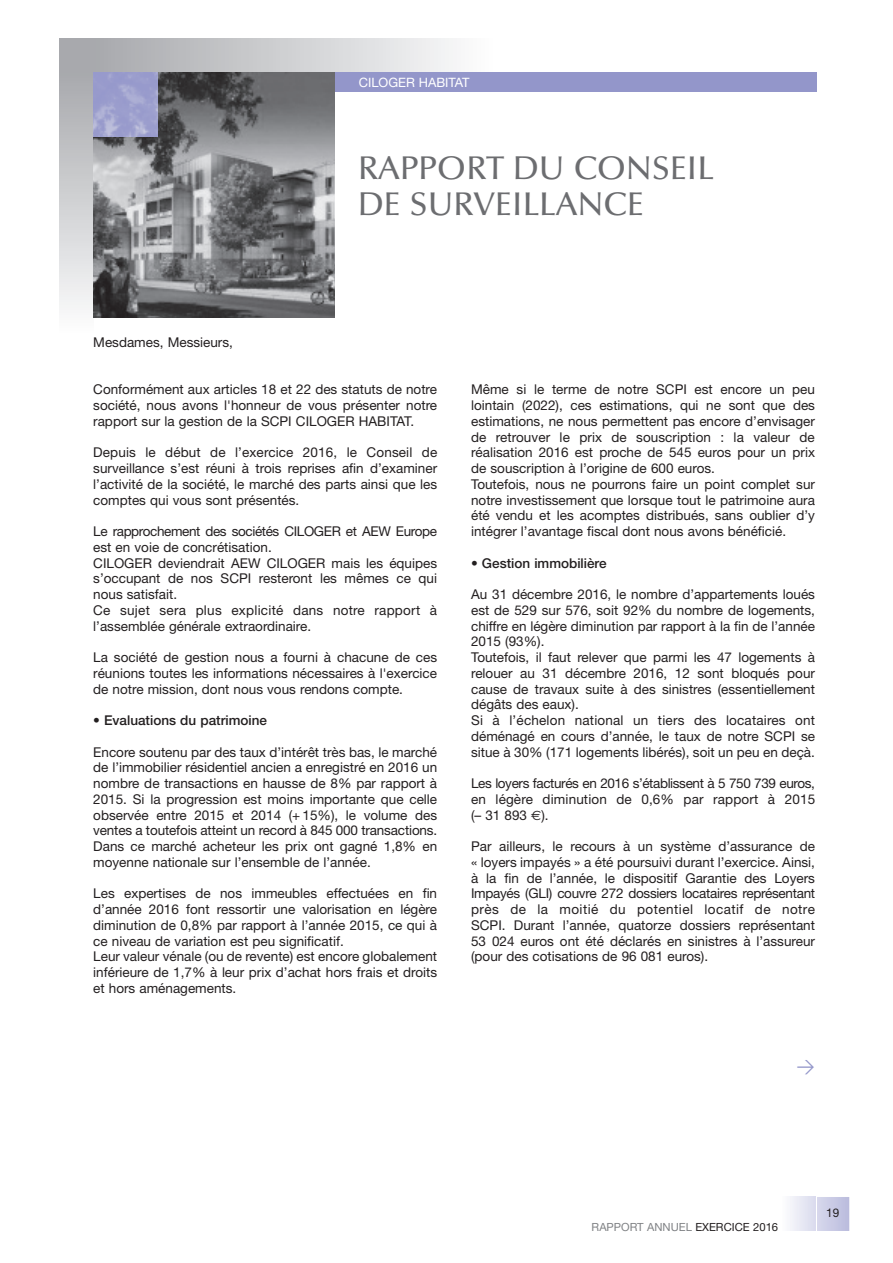
<style>
.page{position:relative;width:893px;height:1263px;background:#fff}
.page>*{position:absolute;margin:0;border:0;box-sizing:border-box;transform-origin:0 0}
.t1{font:500 33px/36px "Optima";color:#6c6d70}
.t2{font:18px "DIN";color:#9396ca}
.t3{font:13.5px/15.8px "Helvetica Neue";color:#231f20;text-align:justify}
.t4{font:500 13.5px "Helvetica Neue";color:#231f20}
.t5{font:12.9px "Helvetica Neue";color:#fff}
.t6{font:12px "Helvetica Neue";color:#231f20}
.t7{font:11.25px "Helvetica Neue";color:#808285}
.s1{font-weight:400}
.s2{font-family:"Euro Sans"}
.s3{color:#231f20}
</style>
<div class="page">
<div style="left:60px;top:38px;width:34px;height:34px;background:#a8a9ad"></div>
<div style="left:60px;top:189px;width:34px;height:146px;background:#cdced0"></div>
<div style="left:60px;top:202px;width:34px;height:133px;background:#d1d2d4"></div>
<div style="left:60px;top:215px;width:34px;height:120px;background:#d5d6d8"></div>
<div style="left:60px;top:228px;width:34px;height:107px;background:#d9dadc"></div>
<div style="left:60px;top:241px;width:34px;height:94px;background:#dddee0"></div>
<div style="left:60px;top:251px;width:34px;height:84px;background:#e1e2e4"></div>
<div style="left:60px;top:264px;width:34px;height:71px;background:#e5e6e8"></div>
<div style="left:60px;top:274px;width:34px;height:61px;background:#e9eaeb"></div>
<div style="left:60px;top:285px;width:34px;height:50px;background:#ededee"></div>
<div style="left:60px;top:295px;width:34px;height:40px;background:#f0f1f2"></div>
<div style="left:60px;top:305px;width:34px;height:30px;background:#f4f5f5"></div>
<div style="left:60px;top:316px;width:34px;height:19px;background:#f8f8f9"></div>
<div style="left:60px;top:326px;width:34px;height:9px;background:#fcfcfc"></div>
<div style="left:296px;top:38px;width:199px;height:34px;background:#d2d3d5"></div>
<div style="left:316px;top:38px;width:179px;height:34px;background:#d6d7d9"></div>
<div style="left:336px;top:38px;width:159px;height:34px;background:#dadbdd"></div>
<div style="left:355px;top:38px;width:140px;height:34px;background:#dedfe1"></div>
<div style="left:375px;top:38px;width:120px;height:34px;background:#e2e3e5"></div>
<div style="left:391px;top:38px;width:104px;height:34px;background:#e6e7e9"></div>
<div style="left:406px;top:38px;width:89px;height:34px;background:#eaebec"></div>
<div style="left:422px;top:38px;width:73px;height:34px;background:#eeeeef"></div>
<div style="left:438px;top:38px;width:57px;height:34px;background:#f1f2f3"></div>
<div style="left:453px;top:38px;width:42px;height:34px;background:#f5f5f6"></div>
<div style="left:469px;top:38px;width:26px;height:34px;background:#f9f9f9"></div>
<div style="left:485px;top:38px;width:10px;height:34px;background:#fdfdfd"></div>
<div style="left:335px;top:72px;width:481px;height:19px;background:#9396ca"></div>
<img style="left:94px;top:72px;width:241px;height:246px">
<img style="left:94px;top:72px;width:63px;height:64px">
<div style="left:782px;top:1197px;width:58px;height:34px;background:#c2c4e1"></div>
<div style="left:782px;top:1197px;width:54px;height:34px;background:#c6c7e3"></div>
<div style="left:782px;top:1197px;width:50px;height:34px;background:#cacbe5"></div>
<div style="left:782px;top:1197px;width:45px;height:34px;background:#cecfe8"></div>
<div style="left:782px;top:1197px;width:42px;height:34px;background:#d1d3e9"></div>
<div style="left:782px;top:1197px;width:38px;height:34px;background:#d6d6eb"></div>
<div style="left:782px;top:1197px;width:34px;height:34px;background:#dadaed"></div>
<div style="left:782px;top:1197px;width:30px;height:34px;background:#dddeef"></div>
<div style="left:782px;top:1197px;width:26px;height:34px;background:#e1e2f1"></div>
<div style="left:782px;top:1197px;width:23px;height:34px;background:#e5e5f2"></div>
<div style="left:782px;top:1197px;width:20px;height:34px;background:#e8e9f4"></div>
<div style="left:782px;top:1197px;width:16px;height:34px;background:#ecedf6"></div>
<div style="left:782px;top:1197px;width:12px;height:34px;background:#f0f1f8"></div>
<div style="left:782px;top:1197px;width:9px;height:34px;background:#f4f4f9"></div>
<div style="left:782px;top:1197px;width:6px;height:34px;background:#f7f8fb"></div>
<hr style="left:782px;top:1197px;width:3px;height:34px;background:#fbfbfd">
<div style="left:816px;top:1196px;width:34px;height:36px;border:1px solid #fff"></div>
<p class="t5" style="left:359px;top:74px;width:112px">CILOGER HABITAT</p>
<h1 class="t1" style="left:358px;top:151px;width:357px">RAPPORT DU CONSEIL<br>DE SURVEILLANCE</h1>
<p class="t3" style="left:93px;top:334px;width:141px">Mesdames, Messieurs,</p>
<p class="t3" style="left:93px;top:381px;width:345px">Conformément aux articles 18 et 22 des statuts de notre société, nous avons l'honneur de vous présenter notre rapport sur la gestion de la SCPI CILOGER HABITAT.</p>
<p class="t3" style="left:93px;top:444px;width:345px">Depuis le début de l’exercice 2016, le Conseil de surveillance s’est réuni à trois reprises afin d’examiner l’activité de la société, le marché des parts ainsi que les comptes qui vous sont présentés.</p>
<p class="t3" style="left:93px;top:523px;width:345px;text-align:left">Le rapprochement des sociétés CILOGER et AEW Europe est en voie de concrétisation.<br>CILOGER deviendrait AEW CILOGER mais les équipes s’occupant de nos SCPI resteront les mêmes ce qui nous satisfait.<br>Ce sujet sera plus explicité dans notre rapport à l’assemblée générale extraordinaire.</p>
<p class="t3" style="left:93px;top:649px;width:345px">La société de gestion nous a fourni à chacune de ces réunions toutes les informations nécessaires à l'exercice de notre mission, dont nous vous rendons compte.</p>
<p class="t4" style="left:93px;top:712px;width:175px"><span class="s1">•</span> Evaluations du patrimoine</p>
<p class="t3" style="left:93px;top:744px;width:346px">Encore soutenu par des taux d’intérêt très bas, le marché de l’immobilier résidentiel ancien a enregistré en 2016 un nombre de transactions en hausse de 8% par rapport à 2015. Si la progression est moins importante que celle observée entre 2015 et 2014 (+ 15%), le volume des ventes a toutefois atteint un record à 845 000 transactions.<br>Dans ce marché acheteur les prix ont gagné 1,8% en moyenne nationale sur l’ensemble de l’année.</p>
<p class="t3" style="left:93px;top:885px;width:345px;text-align:left">Les expertises de nos immeubles effectuées en fin d’année 2016 font ressortir une valorisation en légère diminution de 0,8% par rapport à l’année 2015, ce qui à ce niveau de variation est peu significatif.<br>Leur valeur vénale (ou de revente) est encore globalement inférieure de 1,7% à leur prix d’achat hors frais et droits et hors aménagements.</p>
<p class="t3" style="left:471px;top:381px;width:345px;text-align:left">Même si le terme de notre SCPI est encore un peu lointain (2022), ces estimations, qui ne sont que des estimations, ne nous permettent pas encore d’envisager de retrouver le prix de souscription : la valeur de réalisation 2016 est proche de 545 euros pour un prix de souscription à l’origine de 600 euros.<br>Toutefois, nous ne pourrons faire un point complet sur notre investissement que lorsque tout le patrimoine aura été vendu et les acomptes distribués, sans oublier d’y intégrer l’avantage fiscal dont nous avons bénéficié.</p>
<p class="t4" style="left:471px;top:555px;width:137px">• Gestion immobilière</p>
<p class="t3" style="left:471px;top:586px;width:346px;text-align:left">Au 31 décembre 2016, le nombre d’appartements loués est de 529 sur 576, soit 92% du nombre de logements, chiffre en légère diminution par rapport à la fin de l’année 2015 (93%).<br>Toutefois, il faut relever que parmi les 47 logements à relouer au 31 décembre 2016, 12 sont bloqués pour cause de travaux suite à des sinistres (essentiellement dégâts des eaux).<br>Si à l’échelon national un tiers des locataires ont déménagé en cours d’année, le taux de notre SCPI se situe à 30% (171 logements libérés), soit un peu en deçà.</p>
<p class="t3" style="left:471px;top:775px;width:346px">Les loyers facturés en 2016 s’établissent à 5 750 739 euros, en légère diminution de 0,6% par rapport à 2015 (– 31 893 <span class="s2">€</span>).</p>
<p class="t3" style="left:471px;top:838px;width:346px">Par ailleurs, le recours à un système d’assurance de « loyers impayés » a été poursuivi durant l’exercice. Ainsi, à la fin de l’année, le dispositif Garantie des Loyers Impayés (GLI) couvre 272 dossiers locataires représentant près de la moitié du potentiel locatif de notre SCPI. Durant l’année, quatorze dossiers représentant 53 024 euros ont été déclarés en sinistres à l’assureur (pour des cotisations de 96 081 euros).</p>
<h2 class="t2" style="left:796px;top:1054px;width:20px">&gt;</h2>
<p class="t7" style="left:592px;top:1220px;width:188px">RAPPORT ANNUEL <span class="s3">EXERCICE 2016</span></p>
<p class="t6" style="left:826px;top:1206px;width:15px">19</p>
</div>
